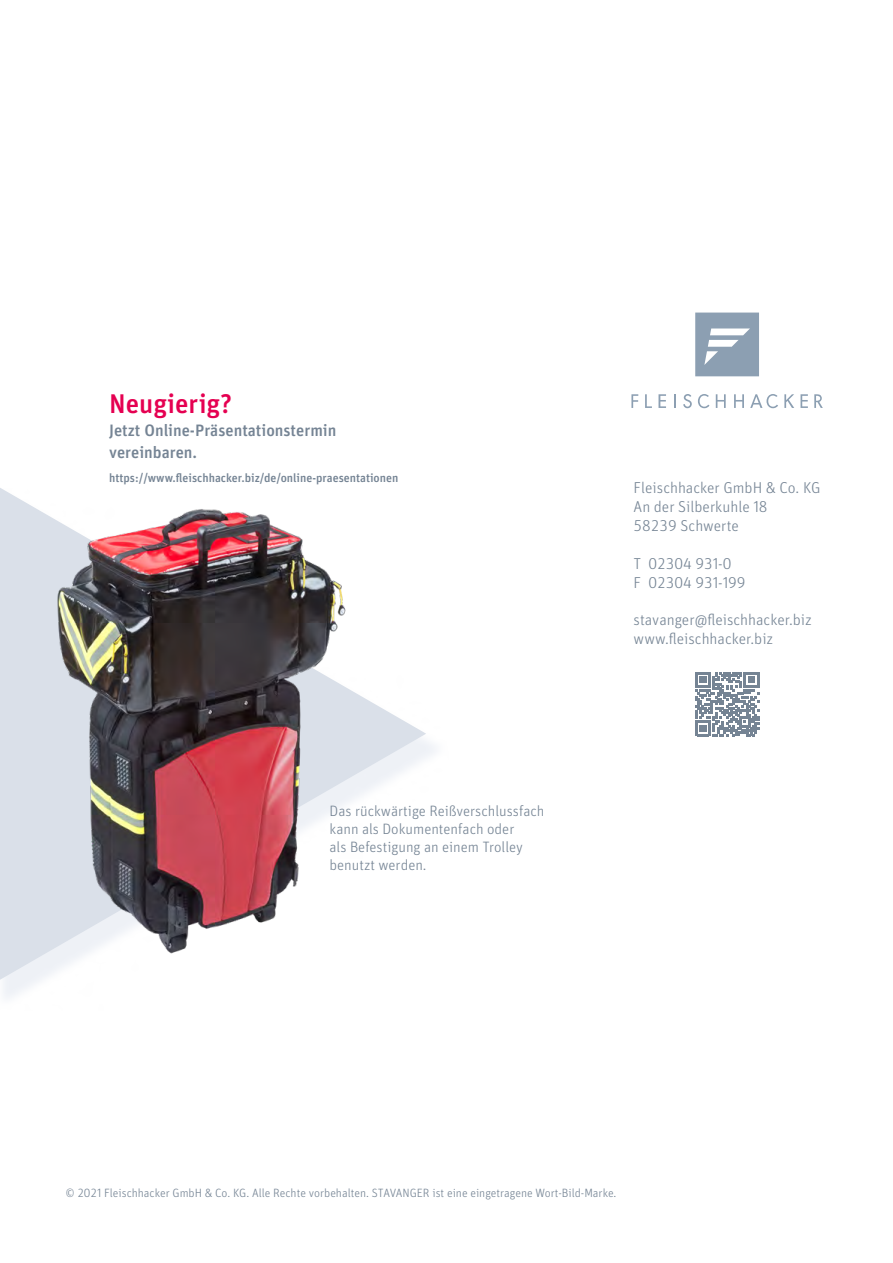
<style>
.page{position:relative;width:893px;height:1263px;background:#fff}
.page>*{position:absolute;margin:0;border:0;box-sizing:border-box;transform-origin:0 0}
.t1{font:500 27px "Unit OT";color:#e50051}
.t2{font:500 16.5px/22.5px "Unit OT";color:#758494}
.t3{font:300 15.75px/18.9px "Unit OT";color:#758494}
.t4{font:300 15px/18px "Unit OT";color:#758494}
.t5{font:300 12px "Unit OT";color:#758494}
.t6{font:500 12px "Unit OT";color:#758494}
</style>
<div class="page">
<svg style="left:0;top:488px;width:426px;height:492px"></svg>
<svg style="left:683px;top:394px;width:9px;height:14px"></svg>
<svg style="left:698px;top:394px;width:11px;height:14px"></svg>
<svg style="left:645px;top:394px;width:7px;height:14px"></svg>
<svg style="left:631px;top:394px;width:7px;height:14px"></svg>
<svg style="left:800px;top:394px;width:8px;height:14px"></svg>
<svg style="left:658px;top:394px;width:8px;height:14px"></svg>
<svg style="left:674px;top:394px;width:2px;height:14px"></svg>
<svg style="left:734px;top:394px;width:10px;height:14px"></svg>
<svg style="left:716px;top:394px;width:10px;height:14px"></svg>
<svg style="left:784px;top:394px;width:10px;height:14px"></svg>
<svg style="left:750px;top:394px;width:28px;height:14px"></svg>
<svg style="left:814px;top:394px;width:9px;height:14px"></svg>
<svg style="left:695px;top:313px;width:64px;height:63px;background:#9aabbb"></svg>
<img style="left:24px;top:488px;width:363px;height:488px">
<svg style="left:695px;top:672px;width:64px;height:64px"></svg>
<h1 class="t1" style="left:109px;top:388px;width:124px">Neugierig?</h1>
<p class="t2" style="left:109px;top:419px;width:229px">Jetzt Online-Präsentationstermin vereinbaren.</p>
<p class="t6" style="left:109px;top:471px;width:291px">https://www.fleischhacker.biz/de/online-praesentationen</p>
<p class="t4" style="left:330px;top:802px;width:216px">Das rückwärtige Reißverschlussfach kann als Dokumentenfach oder<br>als Befestigung an einem Trolley benutzt werden.</p>
<p class="t3" style="left:634px;top:478px;width:188px">Fleischhacker GmbH &amp; Co. KG<br>An der Silberkuhle 18<br>58239 Schwerte</p>
<p class="t3" style="left:634px;top:554px;width:113px">T 02304 931-0<br>F 02304 931-199</p>
<p class="t3" style="left:634px;top:611px;width:180px">stavanger@fleischhacker.biz www.fleischhacker.biz</p>
<p class="t5" style="left:66px;top:1186px;width:552px">© 2021 Fleischhacker GmbH &amp; Co. KG. Alle Rechte vorbehalten. STAVANGER ist eine eingetragene Wort-Bild-Marke.</p>
</div>
